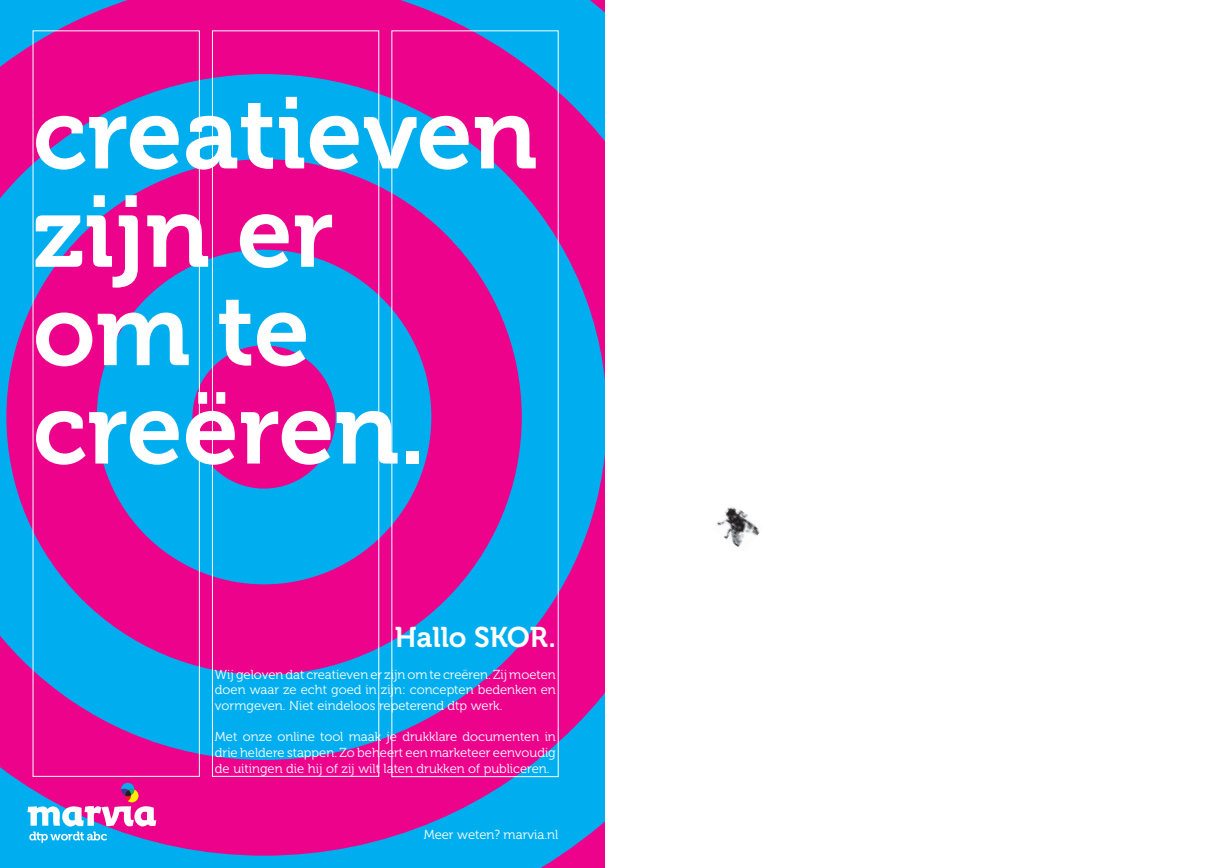
<style>
.page{position:relative;width:1208px;height:868px;background:#fff}
.page>*{position:absolute;margin:0;border:0;box-sizing:border-box;transform-origin:0 0}
.t1{font:100.8px/98.2px "Museo 700";color:#fff}
.t2{font:28.5px "Museo 700";color:#fff}
.t3{font:13.05px/15.6px "Museo 300";color:#fff;text-align:justify}
</style>
<div class="page">
<svg style="left:0;top:0;width:604px;height:855px;fill:#ed028c"></svg>
<svg style="left:6px;top:159px;width:516px;height:515px;fill:#ed028c"></svg>
<svg style="left:97px;top:250px;width:334px;height:334px;fill:#00aeef"></svg>
<div style="left:33px;top:31px;width:167px;height:745px;border:1px solid #fff"></div>
<div style="left:212px;top:31px;width:167px;height:745px;border:1px solid #fff"></div>
<svg style="left:27px;top:782px;width:129px;height:60px"></svg>
<img style="left:716px;top:507px;width:44px;height:40px">
<h1 class="t1" style="left:33px;top:86px;width:506px">creatieven zijn er<br>om te creëren.</h1>
<h2 class="t2" style="left:395px;top:621px;width:163px">Hallo SKOR.</h2>
<p class="t3" style="left:215px;top:666px;width:342px">Wij geloven dat creatieven er zijn om te creëren. Zij moeten doen waar ze echt goed in zijn: concepten bedenken en vormgeven. Niet eindeloos repeterend dtp werk.</p>
<p class="t3" style="left:215px;top:729px;width:342px">Met onze online tool maak je drukklare documenten in drie heldere stappen. Zo beheert een marketeer eenvoudig de uitingen die hij of zij wilt laten drukken of publiceren.</p>
<p class="t3" style="left:424px;top:827px;width:136px">Meer weten? marvia.nl</p>
</div>
